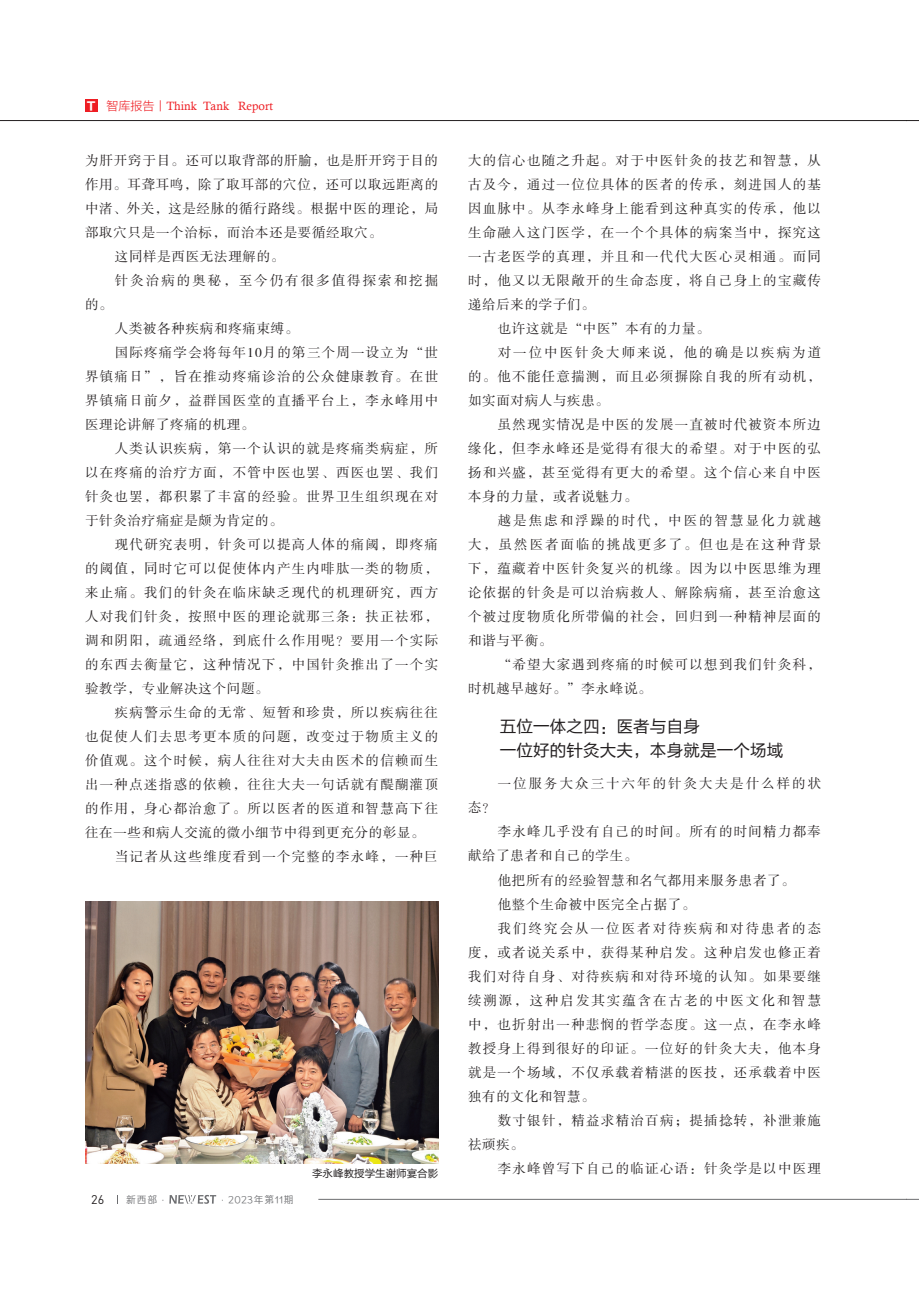
<style>
.page{position:relative;width:919px;height:1289px;background:#fff}
.page>*{position:absolute;margin:0;border:0;box-sizing:border-box;transform-origin:0 0}
.t1{font:16.5px/24px "FZLTHK GBK1 0";letter-spacing:.01em;color:#231f20}
.t2{font:13.5px "FZSSK GBK1 0";letter-spacing:.095em;color:#231f20}
.t3{font:13.5px "FZSSK GBK1 0";letter-spacing:.05em;color:#231f20}
.t4{font:13.5px "FZSSK GBK1 0";letter-spacing:.145em;color:#231f20}
.t5{font:13.5px "FZSSK GBK1 0";letter-spacing:.04em;color:#231f20}
.t6{font:13.5px "FZSSK GBK1 0";letter-spacing:.055em;color:#231f20}
.t7{font:12.45px "DIN";color:#231f20}
.t8{font:12px "Calisto";color:#ee1d23}
.t9{font:10.5px "FZLTHK GBK1 0";color:#231f20}
.t10{font:9.75px "Loong Flash Sans GB Regular";letter-spacing:.1em;color:#6c6d70}
.s1{font-family:"FZLTDHK GBK1 0";font-size:11.4px;color:#fff}
.s2{font-family:"FZLTXHK GBK1 0"}
</style>
<div class="page">
<hr style="left:318px;top:1199px;width:588px;height:1px;background:#6c6d70">
<svg style="left:169px;top:1195px;width:47px;height:8px"></svg>
<hr style="left:0;top:120px;width:906px;height:1px;background:#231f20">
<svg style="left:906px;top:1199px;width:12px;height:1px"></svg>
<svg style="left:906px;top:120px;width:12px;height:1px"></svg>
<div style="left:85px;top:99px;width:13px;height:13px;background:#ee1d23"></div>
<img style="left:85px;top:901px;width:353px;height:262px">
<p class="t8" style="left:86px;top:99px;width:189px"><span class="s1">Ｔ</span> <span class="s2">智库报告丨</span>Think Tank Report</p>
<p class="t5" style="left:85px;top:153px;width:354px">为肝开窍于目。还可以取背部的肝腧，也是肝开窍于目的</p>
<p class="t3" style="left:85px;top:177px;width:354px">作用。耳聋耳鸣，除了取耳部的穴位，还可以取远距离的</p>
<p class="t6" style="left:85px;top:201px;width:354px">中渚、外关，这是经脉的循行路线。根据中医的理论，局</p>
<p class="t3" style="left:85px;top:225px;width:298px">部取穴只是一个治标，而治本还是要循经取穴。</p>
<p class="t3" style="left:115px;top:249px;width:171px">这同样是西医无法理解的。</p>
<p class="t4" style="left:115px;top:273px;width:325px">针灸治病的奥秘，至今仍有很多值得探索和挖掘</p>
<p class="t2" style="left:85px;top:297px;width:29px">的。</p>
<p class="t3" style="left:115px;top:321px;width:185px">人类被各种疾病和疼痛束缚。</p>
<p class="t2" style="left:115px;top:345px;width:325px">国际疼痛学会将每年10月的第三个周一设立为“世</p>
<p class="t2" style="left:85px;top:369px;width:354px">界镇痛日”，旨在推动疼痛诊治的公众健康教育。在世</p>
<p class="t2" style="left:85px;top:393px;width:354px">界镇痛日前夕，益群国医堂的直播平台上，李永峰用中</p>
<p class="t3" style="left:85px;top:417px;width:171px">医理论讲解了疼痛的机理。</p>
<p class="t2" style="left:115px;top:441px;width:325px">人类认识疾病，第一个认识的就是疼痛类病症，所</p>
<p class="t2" style="left:85px;top:465px;width:354px">以在疼痛的治疗方面，不管中医也罢、西医也罢、我们</p>
<p class="t2" style="left:85px;top:489px;width:354px">针灸也罢，都积累了丰富的经验。世界卫生组织现在对</p>
<p class="t3" style="left:85px;top:513px;width:199px">于针灸治疗痛症是颇为肯定的。</p>
<p class="t2" style="left:115px;top:537px;width:325px">现代研究表明，针灸可以提高人体的痛阈，即疼痛</p>
<p class="t2" style="left:85px;top:561px;width:354px">的阈值，同时它可以促使体内产生内啡肽一类的物质，</p>
<p class="t2" style="left:85px;top:585px;width:354px">来止痛。我们的针灸在临床缺乏现代的机理研究，西方</p>
<p class="t2" style="left:85px;top:609px;width:354px">人对我们针灸，按照中医的理论就那三条：扶正祛邪，</p>
<p class="t2" style="left:85px;top:633px;width:354px">调和阴阳，疏通经络，到底什么作用呢？要用一个实际</p>
<p class="t2" style="left:85px;top:657px;width:354px">的东西去衡量它，这种情况下，中国针灸推出了一个实</p>
<p class="t3" style="left:85px;top:681px;width:185px">验教学，专业解决这个问题。</p>
<p class="t2" style="left:115px;top:705px;width:325px">疾病警示生命的无常、短暂和珍贵，所以疾病往往</p>
<p class="t2" style="left:85px;top:729px;width:354px">也促使人们去思考更本质的问题，改变过于物质主义的</p>
<p class="t2" style="left:85px;top:753px;width:354px">价值观。这个时候，病人往往对大夫由医术的信赖而生</p>
<p class="t2" style="left:85px;top:777px;width:354px">出一种点迷指惑的依赖，往往大夫一句话就有醍醐灌顶</p>
<p class="t2" style="left:85px;top:801px;width:354px">的作用，身心都治愈了。所以医者的医道和智慧高下往</p>
<p class="t3" style="left:85px;top:825px;width:341px">往在一些和病人交流的微小细节中得到更充分的彰显。</p>
<p class="t2" style="left:115px;top:849px;width:325px">当记者从这些维度看到一个完整的李永峰，一种巨</p>
<p class="t2" style="left:468px;top:153px;width:354px">大的信心也随之升起。对于中医针灸的技艺和智慧，从</p>
<p class="t2" style="left:468px;top:177px;width:354px">古及今，通过一位位具体的医者的传承，刻进国人的基</p>
<p class="t2" style="left:468px;top:201px;width:354px">因血脉中。从李永峰身上能看到这种真实的传承，他以</p>
<p class="t2" style="left:468px;top:225px;width:354px">生命融入这门医学，在一个个具体的病案当中，探究这</p>
<p class="t2" style="left:468px;top:249px;width:354px">一古老医学的真理，并且和一代代大医心灵相通。而同</p>
<p class="t2" style="left:468px;top:273px;width:354px">时，他又以无限敞开的生命态度，将自己身上的宝藏传</p>
<p class="t3" style="left:468px;top:297px;width:128px">递给后来的学子们。</p>
<p class="t3" style="left:497px;top:321px;width:213px">也许这就是“中医”本有的力量。</p>
<p class="t4" style="left:497px;top:345px;width:325px">对一位中医针灸大师来说，他的确是以疾病为道</p>
<p class="t2" style="left:468px;top:369px;width:354px">的。他不能任意揣测，而且必须摒除自我的所有动机，</p>
<p class="t3" style="left:468px;top:393px;width:143px">如实面对病人与疾患。</p>
<p class="t2" style="left:497px;top:417px;width:325px">虽然现实情况是中医的发展一直被时代被资本所边</p>
<p class="t2" style="left:468px;top:441px;width:354px">缘化，但李永峰还是觉得有很大的希望。对于中医的弘</p>
<p class="t2" style="left:468px;top:465px;width:354px">扬和兴盛，甚至觉得有更大的希望。这个信心来自中医</p>
<p class="t3" style="left:468px;top:489px;width:171px">本身的力量，或者说魅力。</p>
<p class="t4" style="left:497px;top:513px;width:325px">越是焦虑和浮躁的时代，中医的智慧显化力就越</p>
<p class="t4" style="left:468px;top:537px;width:354px">大，虽然医者面临的挑战更多了。但也是在这种背景</p>
<p class="t2" style="left:468px;top:561px;width:354px">下，蕴藏着中医针灸复兴的机缘。因为以中医思维为理</p>
<p class="t2" style="left:468px;top:585px;width:354px">论依据的针灸是可以治病救人、解除病痛，甚至治愈这</p>
<p class="t2" style="left:468px;top:609px;width:354px">个被过度物质化所带偏的社会，回归到一种精神层面的</p>
<p class="t2" style="left:468px;top:633px;width:86px">和谐与平衡。</p>
<p class="t2" style="left:497px;top:657px;width:325px">“希望大家遇到疼痛的时候可以想到我们针灸科，</p>
<p class="t3" style="left:468px;top:681px;width:185px">时机越早越好。”李永峰说。</p>
<p class="t1" style="left:500px;top:715px;width:285px">五位一体之四：医者与自身<br>一位好的针灸大夫，本身就是一个场域</p>
<p class="t4" style="left:497px;top:776px;width:325px">一位服务大众三十六年的针灸大夫是什么样的状</p>
<p class="t2" style="left:468px;top:800px;width:29px">态？</p>
<p class="t2" style="left:497px;top:824px;width:325px">李永峰几乎没有自己的时间。所有的时间精力都奉</p>
<p class="t3" style="left:468px;top:848px;width:171px">献给了患者和自己的学生。</p>
<p class="t3" style="left:497px;top:872px;width:298px">他把所有的经验智慧和名气都用来服务患者了。</p>
<p class="t3" style="left:497px;top:896px;width:199px">他整个生命被中医完全占据了。</p>
<p class="t4" style="left:497px;top:920px;width:325px">我们终究会从一位医者对待疾病和对待患者的态</p>
<p class="t2" style="left:468px;top:944px;width:354px">度，或者说关系中，获得某种启发。这种启发也修正着</p>
<p class="t2" style="left:468px;top:968px;width:354px">我们对待自身、对待疾病和对待环境的认知。如果要继</p>
<p class="t4" style="left:468px;top:992px;width:354px">续溯源，这种启发其实蕴含在古老的中医文化和智慧</p>
<p class="t2" style="left:468px;top:1016px;width:354px">中，也折射出一种悲悯的哲学态度。这一点，在李永峰</p>
<p class="t2" style="left:468px;top:1040px;width:354px">教授身上得到很好的印证。一位好的针灸大夫，他本身</p>
<p class="t2" style="left:468px;top:1064px;width:354px">就是一个场域，不仅承载着精湛的医技，还承载着中医</p>
<p class="t3" style="left:468px;top:1088px;width:128px">独有的文化和智慧。</p>
<p class="t2" style="left:497px;top:1112px;width:325px">数寸银针，精益求精治百病；提插捻转，补泄兼施</p>
<p class="t2" style="left:468px;top:1136px;width:58px">祛顽疾。</p>
<p class="t7" style="left:91px;top:1191px;width:13px">26</p>
<p class="t10" style="left:126px;top:1194px;width:169px">新西部·　　　　 ·2023年第11期</p>
<p class="t9" style="left:312px;top:1167px;width:127px">李永峰教授学生谢师宴合影</p>
<p class="t2" style="left:497px;top:1160px;width:325px">李永峰曾写下自己的临证心语：针灸学是以中医理</p>
</div>
